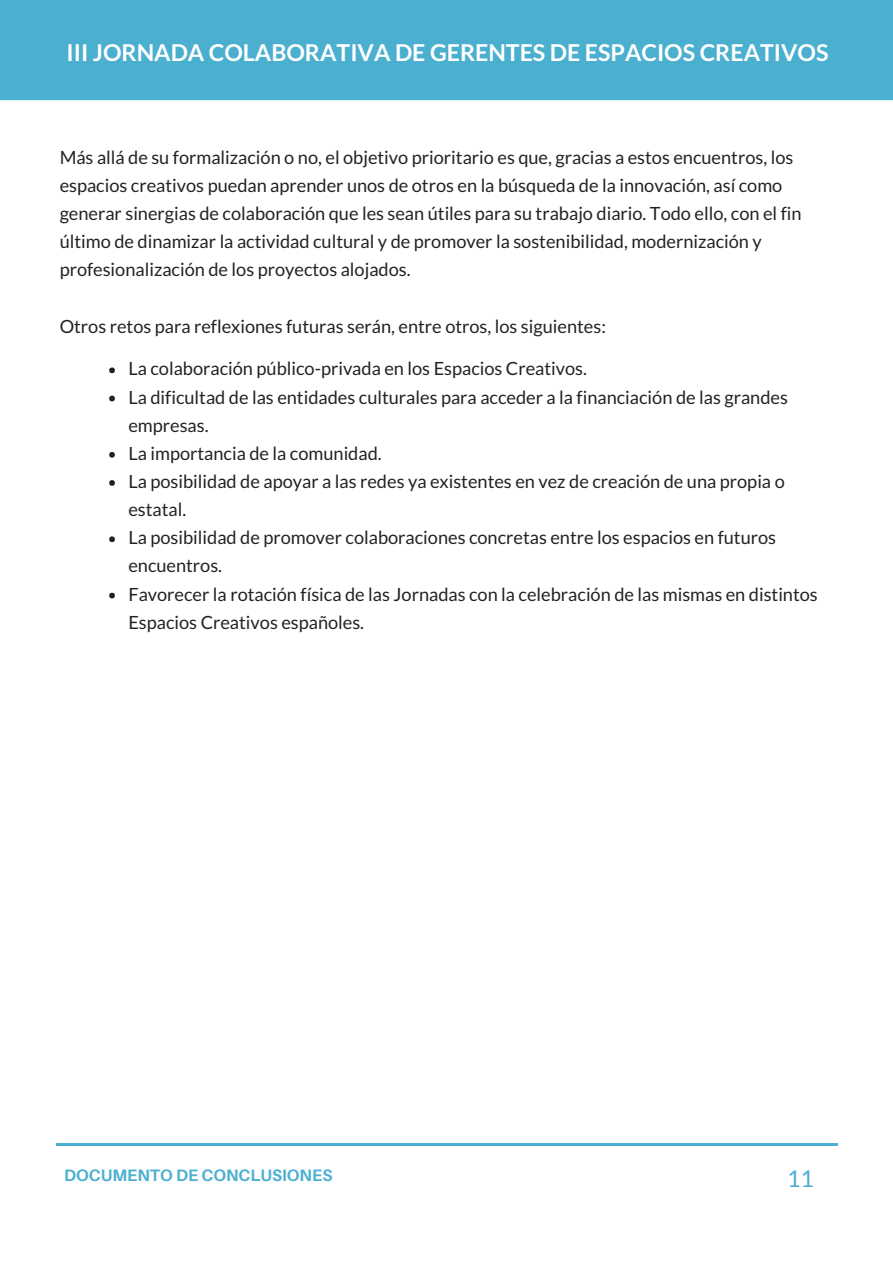
<style>
.page{position:relative;width:893px;height:1263px;background:#fff}
.page>*{position:absolute;margin:0;border:0;box-sizing:border-box;transform-origin:0 0}
.t1{font:700 23.25px "Lato";color:#fff}
.t2{font:23.25px "Lato";color:#4bafd0}
.t3{font:18.15px/28.2px "Lato";color:#222}
.t4{font:700 16.5px "Aileron";color:#4bafd0}
</style>
<div class="page">
<hr style="left:56px;top:1143px;width:782px;height:2px;background:#4bafd0">
<div style="left:0;top:0;width:893px;height:100px;background:#4bafd0"></div>
<svg style="left:109px;top:367px;width:6px;height:6px"></svg>
<svg style="left:109px;top:396px;width:6px;height:5px"></svg>
<svg style="left:109px;top:452px;width:6px;height:6px"></svg>
<svg style="left:109px;top:480px;width:6px;height:6px"></svg>
<svg style="left:109px;top:536px;width:6px;height:6px"></svg>
<svg style="left:109px;top:593px;width:6px;height:5px"></svg>
<p class="t1" style="left:67px;top:38px;width:763px">III JORNADA COLABORATIVA DE GERENTES DE ESPACIOS CREATIVOS</p>
<p class="t3" style="left:60px;top:143px;width:743px">Más allá de su formalización o no, el objetivo prioritario es que, gracias a estos encuentros, los espacios creativos puedan aprender unos de otros en la búsqueda de la innovación, así como generar sinergias de colaboración que les sean útiles para su trabajo diario. Todo ello, con el fin último de dinamizar la actividad cultural y de promover la sostenibilidad, modernización y profesionalización de los proyectos alojados.</p>
<p class="t3" style="left:60px;top:311px;width:548px">Otros retos para reflexiones futuras serán, entre otros, los siguientes:</p>
<p class="t3" style="left:128px;top:354px;width:691px">La colaboración público-privada en los Espacios Creativos.<br>La dificultad de las entidades culturales para acceder a la financiación de las grandes empresas.<br>La importancia de la comunidad.<br>La posibilidad de apoyar a las redes ya existentes en vez de creación de una propia o estatal.<br>La posibilidad de promover colaboraciones concretas entre los espacios en futuros encuentros.<br>Favorecer la rotación física de las Jornadas con la celebración de las mismas en distintos Espacios Creativos españoles.</p>
<p class="t4" style="left:64px;top:1165px;width:270px">DOCUMENTO DE CONCLUSIONES</p>
<p class="t2" style="left:787px;top:1164px;width:28px">11</p>
</div>
